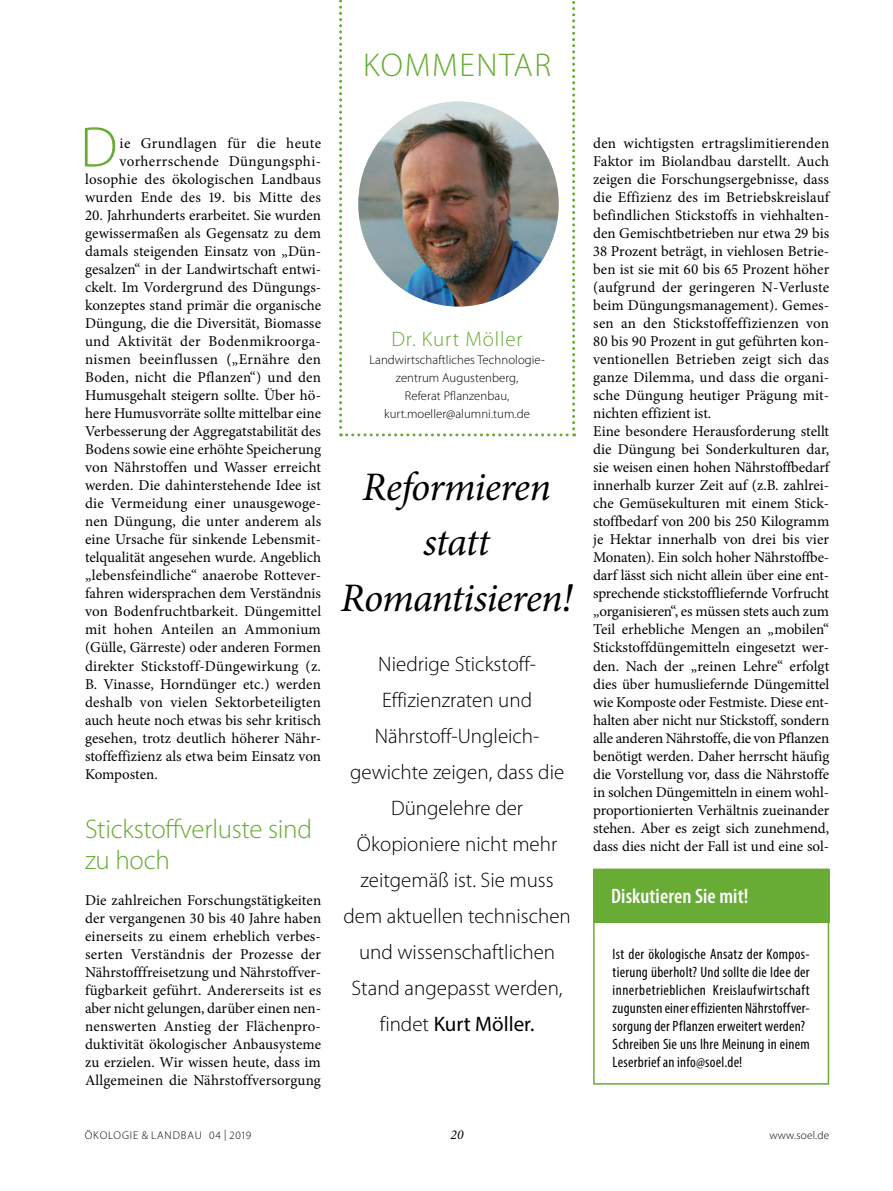
<style>
.page{position:relative;width:893px;height:1191px;background:#fff}
.page>*{position:absolute;margin:0;border:0;box-sizing:border-box;transform-origin:0 0}
.t1{font:300 57.45px "Myriad Pro";color:#68ab35}
.t2{font:italic 40.5px/55.5px "Minion Pro";letter-spacing:-.02em;color:#000;text-align:center}
.t3{font:300 33px "Myriad Pro";letter-spacing:.05em;color:#68ab35}
.t4{font:300 27px/30.8px "Myriad Pro";letter-spacing:-.01em;color:#68ab35}
.t5{font:300 21px/36px "Myriad Pro";color:#000;text-align:center}
.t6{font:600 condensed 21px "Myriad Pro";letter-spacing:.005em;color:#fff}
.t7{font:300 21px "Myriad Pro";letter-spacing:.04em;color:#68ab35}
.t8{font:15px/18px "Minion Pro";color:#000;text-align:justify}
.t9{font:condensed 15px/18px "Myriad Pro";letter-spacing:.015em;color:#000}
.t10{font:15px/18px "Minion Pro";letter-spacing:.02em;color:#000;text-align:right}
.t11{font:italic 13.5px "Minion Pro";color:#000}
.t12{font:300 12.75px/18px "Myriad Pro";letter-spacing:.005em;color:#000;text-align:center}
.t13{font:300 11.25px "Myriad Pro";letter-spacing:.08em;color:#000}
.t14{font:300 11.25px "Myriad Pro";letter-spacing:.02em;color:#000}
.s1{font-weight:400}
</style>
<div class="page">
<svg style="left:339px;top:0;width:236px;height:436px"></svg>
<img style="left:358px;top:101px;width:201px;height:205px">
<div style="left:593px;top:868px;width:236px;height:216px;border:2px solid #68ab35"></div>
<div style="left:593px;top:869px;width:236px;height:53px;background:#68ab35"></div>
<h3 class="t3" style="left:363px;top:47px;width:190px">KOMMENTAR</h3>
<h1 class="t1" style="left:80px;top:116px;width:39px">D</h1>
<p class="t10" style="left:85px;top:135px;width:238px">ie Grundlagen für die heute vorherrschende Düngungsphi&shy;losophie des ökologischen Landbaus wurden Ende des 19. bis Mitte des</p>
<p class="t8" style="left:85px;top:207px;width:238px">20. Jahrhunderts erarbeitet. Sie wurden gewissermaßen als Gegensatz zu dem damals steigenden Einsatz von „Dün&shy;gesalzen“ in der Landwirtschaft entwi&shy;ckelt. Im Vordergrund des Düngungs&shy;konzeptes stand primär die organische Düngung, die die Diversität, Biomasse und Aktivität der Bodenmikroorga&shy;nismen beeinflussen („Ernähre den Boden, nicht die Pflanzen“) und den Humusgehalt steigern sollte. Über hö&shy;here Humusvorräte sollte mittelbar eine Verbesserung der Aggregatstabilität des Bodens sowie eine erhöhte Speicherung von Nährstoffen und Wasser erreicht werden. Die dahinterstehende Idee ist die Vermeidung einer unausgewoge&shy;nen Düngung, die unter anderem als eine Ursache für sinkende Lebensmit&shy;telqualität angesehen wurde. Angeblich „lebensfeindliche“ anaerobe Rottever&shy;fahren widersprachen dem Verständnis von Bodenfruchtbarkeit. Düngemittel mit hohen Anteilen an Ammonium (Gülle, Gärreste) oder anderen Formen direkter Stickstoff-Düngewirkung (z.<br>B. Vinasse, Horndünger etc.) werden deshalb von vielen Sektorbeteiligten auch heute noch etwas bis sehr kritisch gesehen, trotz deutlich höherer Nähr&shy;stoffeffizienz als etwa beim Einsatz von Komposten.</p>
<h3 class="t4" style="left:85px;top:814px;width:229px">Stickstoffverluste sind zu hoch</h3>
<p class="t8" style="left:85px;top:891px;width:238px">Die zahlreichen Forschungstätigkeiten der vergangenen 30 bis 40 Jahre haben einerseits zu einem erheblich verbes&shy;serten Verständnis der Prozesse der Nährstofffreisetzung und Nährstoffver&shy;fügbarkeit geführt. Andererseits ist es aber nicht gelungen, darüber einen nen&shy;nenswerten Anstieg der Flächenpro&shy;duktivität ökologischer Anbausysteme zu erzielen. Wir wissen heute, dass im Allgemeinen die Nährstoffversorgung</p>
<h3 class="t7" style="left:391px;top:328px;width:133px">Dr. Kurt Möller</h3>
<p class="t12" style="left:369px;top:351px;width:177px">Landwirtschaftliches Technologie&shy;zentrum Augustenberg,<br>Referat Pflanzenbau, kurt.moeller@alumni.tum.de</p>
<h2 class="t2" style="left:340px;top:459px;width:234px">Reformieren statt<br>Romantisieren!</h2>
<p class="t5" style="left:343px;top:646px;width:229px">Niedrige Stickstoff-<br>Effizienzraten und<br>Nährstoff-Ungleich&shy;gewichte zeigen, dass die<br>Düngelehre der<br>Ökopioniere nicht mehr zeitgemäß ist. Sie muss dem aktuellen technischen und wissenschaftlichen<br>Stand angepasst werden, findet <span class="s1">Kurt Möller.</span></p>
<p class="t8" style="left:593px;top:135px;width:238px;text-align:left">den wichtigsten ertragslimitierenden Faktor im Biolandbau darstellt. Auch zeigen die Forschungsergebnisse, dass die Effizienz des im Betriebskreislauf befindlichen Stickstoffs in viehhalten&shy;den Gemischtbetrieben nur etwa 29 bis 38 Prozent beträgt, in viehlosen Betrie&shy;ben ist sie mit 60 bis 65 Prozent höher (aufgrund der geringeren N-Verluste beim Düngungsmanagement). Gemes&shy;sen an den Stickstoffeffizienzen von 80 bis 90 Prozent in gut geführten kon&shy;ventionellen Betrieben zeigt sich das ganze Dilemma, und dass die organi&shy;sche Düngung heutiger Prägung mit&shy;nichten effizient ist.<br>Eine besondere Herausforderung stellt die Düngung bei Sonderkulturen dar, sie weisen einen hohen Nährstoffbedarf innerhalb kurzer Zeit auf (z.B. zahlrei&shy;che Gemüsekulturen mit einem Stick&shy;stoffbedarf von 200 bis 250 Kilogramm je Hektar innerhalb von drei bis vier Monaten). Ein solch hoher Nährstoffbe&shy;darf lässt sich nicht allein über eine ent&shy;sprechende stickstoffliefernde Vorfrucht „organisieren“, es müssen stets auch zum Teil erhebliche Mengen an „mobilen“ Stickstoffdüngemitteln eingesetzt wer&shy;den. Nach der „reinen Lehre“ erfolgt dies über humusliefernde Düngemittel wie Komposte oder Festmiste. Diese ent&shy;halten aber nicht nur Stickstoff, sondern alle anderen Nährstoffe, die von Pflanzen benötigt werden. Daher herrscht häufig die Vorstellung vor, dass die Nährstoffe in solchen Düngemitteln in einem wohl&shy;proportionierten Verhältnis zueinander stehen. Aber es zeigt sich zunehmend, dass dies nicht der Fall ist und eine sol-</p>
<h3 class="t6" style="left:611px;top:884px;width:139px">Diskutieren Sie mit!</h3>
<p class="t9" style="left:613px;top:944px;width:199px">Ist der ökologische Ansatz der Kompos&shy;tierung überholt? Und sollte die Idee der innerbetrieblichen Kreislaufwirtschaft zugunsten einer effizienten Nährstoffver&shy;sorgung der Pflanzen erweitert werden?<br>Schreiben Sie uns Ihre Meinung in einem Leserbrief an info@soel.de!</p>
<p class="t13" style="left:85px;top:1128px;width:168px">ÖKOLOGIE &amp; LANDBAU 04 | 2019</p>
<p class="t11" style="left:451px;top:1125px;width:14px">20</p>
<p class="t14" style="left:769px;top:1128px;width:61px">www.soel.de</p>
</div>
